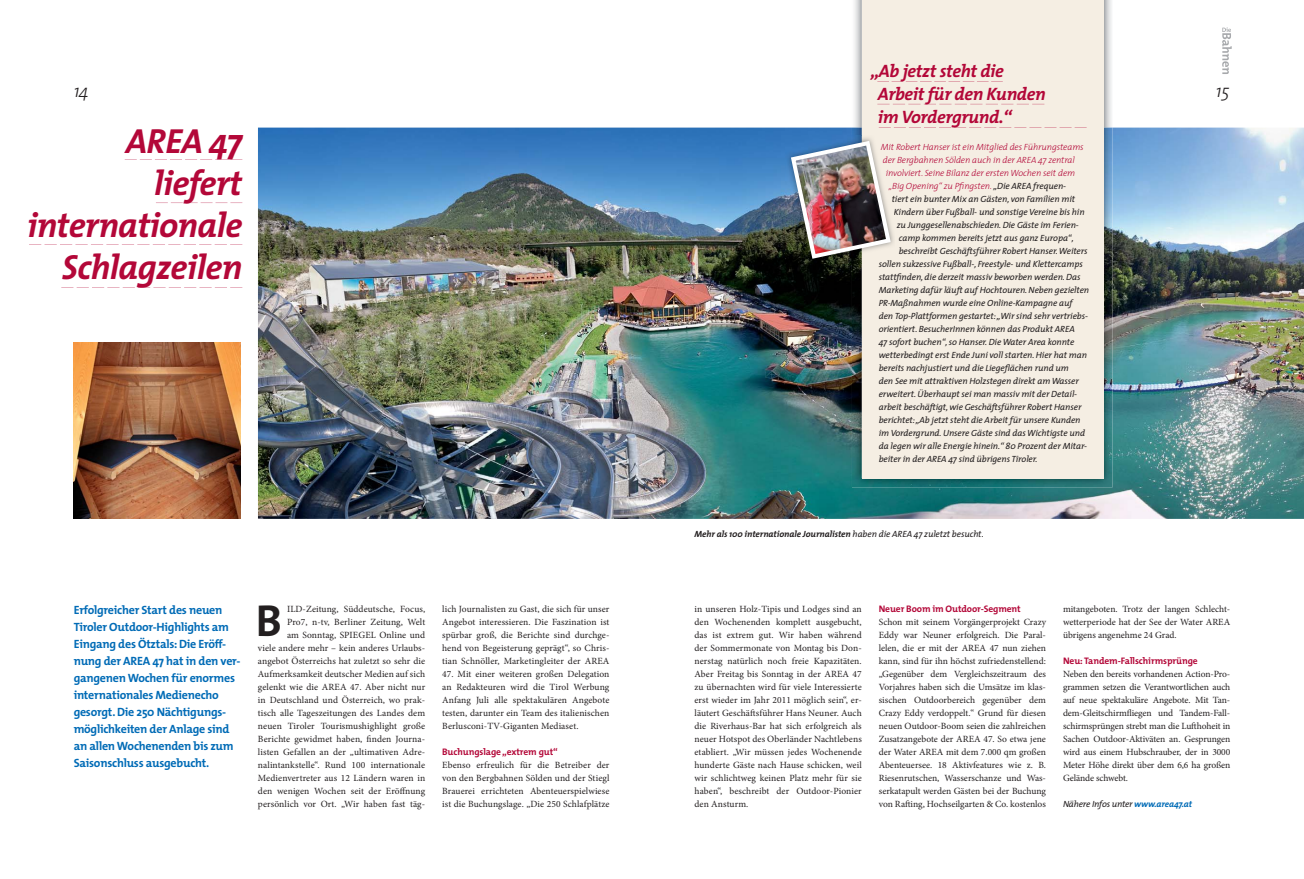
<style>
.page{position:relative;width:1304px;height:879px;background:#fff}
.page>*{position:absolute;margin:0;border:0;box-sizing:border-box;transform-origin:0 0}
.t1{font:700 45px "The Mix";color:#231f20}
.t2{font:italic 700 35px/42px "The Mix";letter-spacing:-.02em;color:#b30738;text-align:right}
.t3{font:italic 700 18px/23px "The Mix";letter-spacing:-.02em;color:#b30738}
.t4{font:italic 300 18px "The Mix";color:#231f20}
.t5{font:700 12px/17px "The Mix";letter-spacing:-.02em;color:#006bb6}
.t6{font:9.5px/13px "Minion Pro";letter-spacing:.01em;color:#231f20;text-align:justify}
.t7{font:700 9.5px "The Mix";letter-spacing:-.01em;color:#b30738}
.t8{font:italic 9px "The Mix";letter-spacing:-.01em;color:#231f20}
.t9{font:italic 300 9px "The Mix";letter-spacing:-.01em;color:#b30738}
.t10{font:italic 700 9px "The Mix";letter-spacing:-.01em;color:#231f20}
.s1{font-weight:400;color:#231f20}
.s2{color:#221d1b}
.s3{font-weight:400}
.s4{font-weight:700;color:#006bb6}
</style>
<div class="page">
<svg style="left:1222px;top:27px;width:10px;height:47px"></svg>
<img style="left:258px;top:128px;width:1046px;height:391px">
<img style="left:852px;top:0;width:261px;height:487px">
<div style="left:862px;top:0;width:242px;height:478px;background:#f5eee3"></div>
<svg style="left:125px;top:159px;width:117px;height:1px"></svg>
<svg style="left:29px;top:244px;width:213px;height:1px"></svg>
<svg style="left:61px;top:287px;width:181px;height:1px"></svg>
<svg style="left:879px;top:127px;width:208px;height:1px"></svg>
<img style="left:74px;top:342px;width:167px;height:177px">
<svg style="left:877px;top:81px;width:126px;height:1px"></svg>
<svg style="left:877px;top:104px;width:167px;height:1px"></svg>
<img style="left:785px;top:135px;width:87px;height:128px">
<img style="left:791px;top:141px;width:103px;height:122px">
<h3 class="t3" style="left:878px;top:61px;width:170px;text-indent:-7px">„Ab jetzt steht die<br>Arbeit für den Kunden im Vordergrund.“</h3>
<h3 class="t4" style="left:74px;top:83px;width:17px">14</h3>
<h3 class="t4" style="left:1216px;top:83px;width:15px">15</h3>
<h2 class="t2" style="left:27px;top:123px;width:217px">AREA 47<br>liefert internationale<br>Schlagzeilen</h2>
<p class="t9" style="left:881px;top:143px;width:204px">Mit Robert Hanser ist ein Mitglied des Führungsteams</p>
<p class="t9" style="left:883px;top:156px;width:194px">der Bergbahnen Sölden auch in der AREA 47 zentral</p>
<p class="t9" style="left:886px;top:169px;width:191px">involviert. Seine Bilanz der ersten Wochen seit dem</p>
<p class="t9" style="left:889px;top:182px;width:179px">„Big Opening“ zu Pfingsten. <span class="s1">„Die AREA frequen-</span></p>
<p class="t8" style="left:892px;top:195px;width:185px"><span class="s2">t</span>iert ein bunter Mix an Gästen, von Familien mit</p>
<p class="t8" style="left:894px;top:208px;width:192px"><span class="s2">K</span>indern über Fußball- und sonstige Vereine bis hin</p>
<p class="t8" style="left:897px;top:221px;width:184px">zu Junggesellenabschieden. Die Gäste im Ferien-</p>
<p class="t8" style="left:899px;top:234px;width:176px">camp kommen bereits jetzt aus ganz Europa“,</p>
<p class="t8" style="left:899px;top:247px;width:190px">beschreibt Geschäftsführer Robert Hanser. Weiters</p>
<p class="t8" style="left:879px;top:260px;width:206px"><span class="s2">solle</span>n sukzessive Fußball-, Freestyle- und Klettercamps</p>
<p class="t8" style="left:879px;top:273px;width:203px">stattfinden, die derzeit massiv beworben werden. Das</p>
<p class="t8" style="left:879px;top:286px;width:212px">Marketing dafür läuft auf Hochtouren. Neben gezielten</p>
<p class="t8" style="left:879px;top:299px;width:195px">PR-Maßnahmen wurde eine Online-Kampagne auf</p>
<p class="t8" style="left:879px;top:312px;width:211px">den Top-Plattformen gestartet: „Wir sind sehr vertriebs-</p>
<p class="t8" style="left:879px;top:325px;width:197px">orientiert. BesucherInnen können das Produkt AREA</p>
<p class="t8" style="left:879px;top:338px;width:197px">47 sofort buchen“, so Hanser. Die Water Area konnte</p>
<p class="t8" style="left:879px;top:351px;width:210px">wetterbedingt erst Ende Juni voll starten. Hier hat man</p>
<p class="t8" style="left:879px;top:364px;width:192px">bereits nachjustiert und die Liegeflächen rund um</p>
<p class="t8" style="left:879px;top:377px;width:202px">den See mit attraktiven Holzstegen direkt am Wasser</p>
<p class="t8" style="left:879px;top:390px;width:200px">erweitert. Überhaupt sei man massiv mit der Detail-</p>
<p class="t8" style="left:879px;top:403px;width:204px">arbeit beschäftigt, wie Geschäftsführer Robert Hanser</p>
<p class="t8" style="left:879px;top:416px;width:203px">berichtet: „Ab jetzt steht die Arbeit für unsere Kunden</p>
<p class="t8" style="left:879px;top:429px;width:208px">im Vordergrund. Unsere Gäste sind das Wichtigste und</p>
<p class="t8" style="left:879px;top:442px;width:210px">da legen wir alle Energie hinein.“ 80 Prozent der Mitar-</p>
<p class="t8" style="left:879px;top:455px;width:160px">beiter in der AREA 47 sind übrigens Tiroler.</p>
<p class="t5" style="left:74px;top:603px;width:168px">Erfolgreicher Start des neuen<br>Tiroler Outdoor-Highlights am<br>Eingang des Ötztals: Die Eröff&shy;nung der AREA 47 hat in den ver&shy;gangenen Wochen für enormes internationales Medienecho gesorgt. Die 250 Nächtigungs&shy;möglichkeiten der Anlage sind an allen Wochenenden bis zum<br>Saisonschluss ausgebucht.</p>
<h1 class="t1" style="left:256px;top:601px;width:28px">B</h1>
<p class="t6" style="left:258px;top:603px;width:169px;text-align:right">ILD-Zeitung, Süddeutsche, Focus,<br>Pro7, n-tv, Berliner Zeitung, Welt<br>am Sonntag, SPIEGEL Online und<br>viele andere mehr – kein anderes Urlaubs&shy;angebot Österreichs hat zuletzt so sehr die Aufmerksamkeit deutscher Medien auf sich gelenkt wie die AREA 47. Aber nicht nur in Deutschland und Österreich, wo prak&shy;tisch alle Tageszeitungen des Landes dem neuen Tiroler Tourismushighlight große Berichte gewidmet haben, finden Journa&shy;listen Gefallen an der „ultimativen Adre&shy;nalintankstelle“. Rund 100 internationale Medienvertreter aus 12 Ländern waren in den wenigen Wochen seit der Eröffnung persönlich vor Ort. „Wir haben fast täg-</p>
<p class="t6" style="left:442px;top:603px;width:169px">lich Journalisten zu Gast, die sich für unser Angebot interessieren. Die Faszination ist spürbar groß, die Berichte sind durchge&shy;hend von Begeisterung geprägt“, so Chris&shy;tian Schnöller, Marketingleiter der AREA</p>
<p class="t6" style="left:442px;top:668px;width:169px">47. Mit einer weiteren großen Delegation an Redakteuren wird die Tirol Werbung Anfang Juli alle spektakulären Angebote testen, darunter ein Team des italienischen Berlusconi-TV-Giganten Mediaset.</p>
<p class="t7" style="left:442px;top:747px;width:117px">Buchungslage „extrem gut“</p>
<p class="t6" style="left:442px;top:759px;width:169px">Ebenso erfreulich für die Betreiber der von den Bergbahnen Sölden und der Stiegl Brauerei errichteten Abenteuerspielwiese ist die Buchungslage. „Die 250 Schlafplätze</p>
<p class="t10" style="left:694px;top:530px;width:291px">Mehr als 100 internationale Journalisten <span class="s3">haben die AREA 47 zuletzt besucht.</span></p>
<p class="t6" style="left:694px;top:603px;width:169px">in unseren Holz-Tipis und Lodges sind an den Wochenenden komplett ausgebucht, das ist extrem gut. Wir haben während der Sommermonate von Montag bis Don&shy;nerstag natürlich noch freie Kapazitäten.<br>Aber Freitag bis Sonntag in der AREA 47 zu übernachten wird für viele Interessierte erst wieder im Jahr 2011 möglich sein“, er&shy;läutert Geschäftsführer Hans Neuner. Auch die Riverhaus-Bar hat sich erfolgreich als neuer Hotspot des Oberländer Nachtlebens etabliert. „Wir müssen jedes Wochenende hunderte Gäste nach Hause schicken, weil wir schlichtweg keinen Platz mehr für sie haben“, beschreibt der Outdoor-Pionier den Ansturm.</p>
<p class="t7" style="left:879px;top:605px;width:143px">Neuer Boom im Outdoor-Segment</p>
<p class="t6" style="left:879px;top:616px;width:169px">Schon mit seinem Vorgängerprojekt Crazy Eddy war Neuner erfolgreich. Die Paral&shy;lelen, die er mit der AREA 47 nun ziehen kann, sind für ihn höchst zufriedenstellend: „Gegenüber dem Vergleichszeitraum des Vorjahres haben sich die Umsätze im klas&shy;sischen Outdoorbereich gegenüber dem Crazy Eddy verdoppelt.“ Grund für diesen neuen Outdoor-Boom seien die zahlreichen Zusatzangebote der AREA 47. So etwa jene der Water AREA mit dem 7.000 qm großen Abenteuersee. 18 Aktivfeatures wie z. B.<br>Riesenrutschen, Wasserschanze und Was&shy;serkatapult werden Gästen bei der Buchung von Rafting, Hochseilgarten &amp; Co. kostenlos</p>
<p class="t6" style="left:1063px;top:603px;width:169px">mitangeboten. Trotz der langen Schlecht&shy;wetterperiode hat der See der Water AREA übrigens angenehme 24 Grad.</p>
<p class="t7" style="left:1063px;top:657px;width:136px">Neu: Tandem-Fallschirmsprünge</p>
<p class="t6" style="left:1063px;top:668px;width:169px">Neben den bereits vorhandenen Action-Pro&shy;grammen setzen die Verantwortlichen auch auf neue spektakuläre Angebote. Mit Tan&shy;dem-Gleitschirmfliegen und Tandem-Fall&shy;schirmsprüngen strebt man die Lufthoheit in Sachen Outdoor-Aktiväten an. Gesprungen wird aus einem Hubschrauber, der in 3000<br>Meter Höhe direkt über dem 6,6 ha großen Gelände schwebt.</p>
<p class="t8" style="left:1063px;top:800px;width:131px">Nähere Infos unter <span class="s4">www.area47.at</span></p>
</div>
